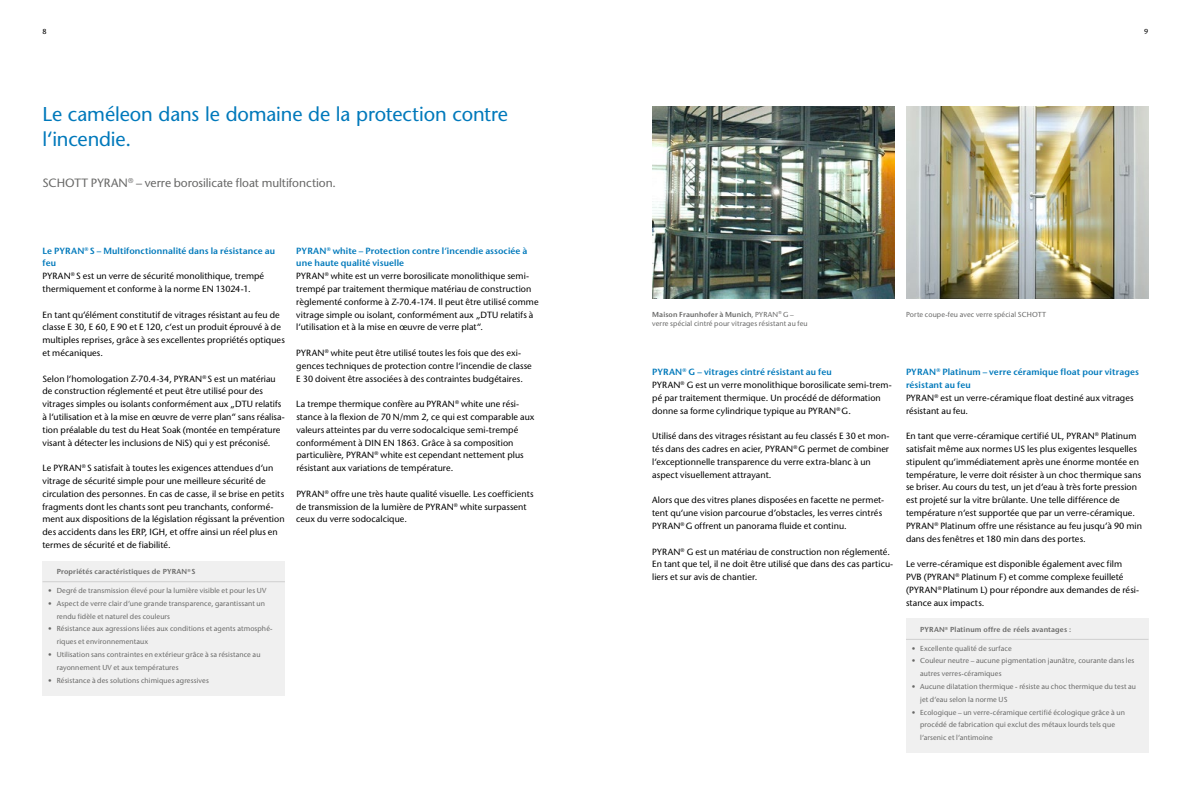
<style>
.page{position:relative;width:1191px;height:794px;background:#fff}
.page>*{position:absolute;margin:0;border:0;box-sizing:border-box;transform-origin:0 0}
.t1{font:500 20px/25px "Stone Sans Std";letter-spacing:-.01em;color:#0079bb}
.t2{font:500 12px "Stone Sans Std";letter-spacing:-.005em;color:#686867}
.t3{font:500 9px/12.8px "Stone Sans Std";letter-spacing:.01em;color:#000}
.t4{font:500 7.2px/12.8px "Stone Sans Std";letter-spacing:.015em;color:#686867}
.t5{font:600 7.2px "Stone Sans Std";letter-spacing:.02em;color:#686867}
.t6{font:500 7.2px "Stone Sans Std";color:#000}
.s1{font-weight:600;color:#0079bb}
.s2{font-weight:600}
</style>
<div class="page">
<div style="left:906px;top:618px;width:242px;height:135px;background:#f0f0f0"></div>
<hr style="left:906px;top:639px;width:242px;height:1px;background:#cfcfcf">
<div style="left:43px;top:561px;width:242px;height:134px;background:#f0f0f0"></div>
<hr style="left:43px;top:581px;width:242px;height:1px;background:#cfcfcf">
<img style="left:652px;top:106px;width:242px;height:192px">
<img style="left:906px;top:106px;width:242px;height:192px">
<p class="t6" style="left:43px;top:27px;width:6px">8</p>
<p class="t6" style="left:1144px;top:27px;width:6px">9</p>
<h1 class="t1" style="left:43px;top:102px;width:467px">Le caméleon dans le domaine de la protection contre l‘incendie.</h1>
<h2 class="t2" style="left:43px;top:176px;width:295px">SCHOTT PYRAN<sup>®</sup> – verre borosilicate float multifonction.</h2>
<p class="t3" style="left:43px;top:244px;width:234px"><span class="s1">Le PYRAN</span><sup>®</sup> <span class="s1">S – Multifonctionnalité dans la résistance au feu<br></span>PYRAN<sup>®</sup> S est un verre de sécurité monolithique, trempé thermiquement et conforme à la norme EN 13024-1.</p>
<p class="t3" style="left:43px;top:308px;width:244px">En tant qu‘élément constitutif de vitrages résistant au feu de classe E 30, E 60, E 90 et E 120, c‘est un produit éprouvé à de multiples reprises, grâce à ses excellentes propriétés optiques et mécaniques.</p>
<p class="t3" style="left:43px;top:372px;width:244px">Selon l‘homologation Z-70.4-34, PYRAN<sup>®</sup> S est un matériau de construction réglementé et peut être utilisé pour des vitrages simples ou isolants conformément aux „DTU relatifs à l‘utilisation et à la mise en œuvre de verre plan“ sans réalisa&shy;tion préalable du test du Heat Soak (montée en température visant à détecter les inclusions de NiS) qui y est préconisé.</p>
<p class="t3" style="left:43px;top:462px;width:243px">Le PYRAN<sup>®</sup> S satisfait à toutes les exigences attendues d‘un vitrage de sécurité simple pour une meilleure sécurité de circulation des personnes. En cas de casse, il se brise en petits fragments dont les chants sont peu tranchants, conformé&shy;ment aux dispositions de la législation régissant la prévention des accidents dans les ERP, IGH, et offre ainsi un réel plus en termes de sécurité et de fiabilité.</p>
<p class="t5" style="left:57px;top:567px;width:140px">Propriétés caractéristiques de PYRAN<sup>®</sup> S</p>
<p class="t4" style="left:48px;top:584px;width:220px">• Degré de transmission élevé pour la lumière visible et pour les UV</p>
<p class="t4" style="left:57px;top:597px;width:210px;text-indent:-9px">• Aspect de verre clair d‘une grande transparence, garantissant un rendu fidèle et naturel des couleurs</p>
<p class="t4" style="left:57px;top:622px;width:217px;text-indent:-9px">• Résistance aux agressions liées aux conditions et agents atmosphé&shy;riques et environnementaux</p>
<p class="t4" style="left:57px;top:648px;width:205px;text-indent:-9px">• Utilisation sans contraintes en extérieur grâce à sa résistance au rayonnement UV et aux températures</p>
<p class="t4" style="left:48px;top:673px;width:162px">• Résistance à des solutions chimiques agressives</p>
<p class="t3" style="left:296px;top:244px;width:244px"><span class="s1">PYRAN</span><sup>®</sup> <span class="s1">white – Protection contre l‘incendie associée à une haute qualité visuelle<br></span>PYRAN<sup>®</sup> white est un verre borosilicate monolithique semi&shy;trempé par traitement thermique matériau de construction règlementé conforme à Z-70.4-174. Il peut être utilisé comme vitrage simple ou isolant, conformément aux „DTU relatifs à l‘utilisation et à la mise en œuvre de verre plat“.</p>
<p class="t3" style="left:296px;top:346px;width:237px">PYRAN<sup>®</sup> white peut être utilisé toutes les fois que des exi&shy;gences techniques de protection contre l‘incendie de classe<br>E 30 doivent être associées à des contraintes budgétaires.</p>
<p class="t3" style="left:296px;top:398px;width:240px">La trempe thermique confère au PYRAN<sup>®</sup> white une rési&shy;stance à la flexion de 70 N/mm 2, ce qui est comparable aux valeurs atteintes par du verre sodocalcique semi-trempé conformément à DIN EN 1863. Grâce à sa composition particulière, PYRAN<sup>®</sup> white est cependant nettement plus résistant aux variations de température.</p>
<p class="t3" style="left:296px;top:487px;width:239px">PYRAN<sup>®</sup> offre une très haute qualité visuelle. Les coefficients de transmission de la lumière de PYRAN<sup>®</sup> white surpassent ceux du verre sodocalcique.</p>
<p class="t4" style="left:652px;top:309px;width:157px;line-height:9.5px"><span class="s2">Maison Fraunhofer à Munich</span>, PYRAN<sup>®</sup> G – verre spécial cintré pour vitrages résistant au feu</p>
<p class="t4" style="left:906px;top:308px;width:142px">Porte coupe-feu avec verre spécial SCHOTT</p>
<p class="t3" style="left:652px;top:366px;width:241px"><span class="s1">PYRAN</span><sup>®</sup> <span class="s1">G – vitrages cintré résistant au feu<br></span>PYRAN<sup>®</sup> G est un verre monolithique borosilicate semi-trem&shy;pé par traitement thermique. Un procédé de déformation donne sa forme cylindrique typique au PYRAN<sup>®</sup> G.</p>
<p class="t3" style="left:652px;top:430px;width:239px">Utilisé dans des vitrages résistant au feu classés E 30 et mon&shy;tés dans des cadres en acier, PYRAN<sup>®</sup> G permet de combiner l‘exceptionnelle transparence du verre extra-blanc à un aspect visuellement attrayant.</p>
<p class="t3" style="left:652px;top:494px;width:233px">Alors que des vitres planes disposées en facette ne permet&shy;tent qu‘une vision parcourue d’obstacles, les verres cintrés<br>PYRAN<sup>®</sup> G offrent un panorama fluide et continu.</p>
<p class="t3" style="left:652px;top:545px;width:243px">PYRAN<sup>®</sup> G est un matériau de construction non réglementé.<br>En tant que tel, il ne doit être utilisé que dans des cas particu&shy;liers et sur avis de chantier.</p>
<p class="t3" style="left:906px;top:366px;width:234px"><span class="s1">PYRAN</span><sup>®</sup> <span class="s1">Platinum – verre céramique float pour vitrages résistant au feu<br></span>PYRAN<sup>®</sup> est un verre-céramique float destiné aux vitrages résistant au feu.</p>
<p class="t3" style="left:906px;top:430px;width:237px">En tant que verre-céramique certifié UL, PYRAN<sup>®</sup> Platinum satisfait même aux normes US les plus exigentes lesquelles stipulent qu‘immédiatement après une énorme montée en température, le verre doit résister à un choc thermique sans se briser. Au cours du test, un jet d‘eau à très forte pression est projeté sur la vitre brûlante. Une telle différence de température n‘est supportée que par un verre-céramique.<br>PYRAN<sup>®</sup> Platinum offre une résistance au feu jusqu‘à 90 min dans des fenêtres et 180 min dans des portes.</p>
<p class="t3" style="left:906px;top:558px;width:235px">Le verre-céramique est disponible également avec film PVB (PYRAN<sup>®</sup> Platinum F) et comme complexe feuilleté (PYRAN<sup>®</sup> Platinum L) pour répondre aux demandes de rési&shy;stance aux impacts.</p>
<p class="t5" style="left:920px;top:625px;width:153px">PYRAN<sup>®</sup> Platinum offre de réels avantages :</p>
<p class="t4" style="left:911px;top:641px;width:102px">• Excellente qualité de surface</p>
<p class="t4" style="left:920px;top:654px;width:216px;text-indent:-9px">• Couleur neutre – aucune pigmentation jaunâtre, courante dans les autres verres-céramiques</p>
<p class="t4" style="left:920px;top:680px;width:217px;text-indent:-9px">• Aucune dilatation thermique - résiste au choc thermique du test au jet d‘eau selon la norme US</p>
<p class="t4" style="left:920px;top:705px;width:206px;text-indent:-9px">• Ecologique – un verre-céramique certifié écologique grâce à un procédé de fabrication qui exclut des métaux lourds tels que l‘arsenic et l‘antimoine</p>
</div>
